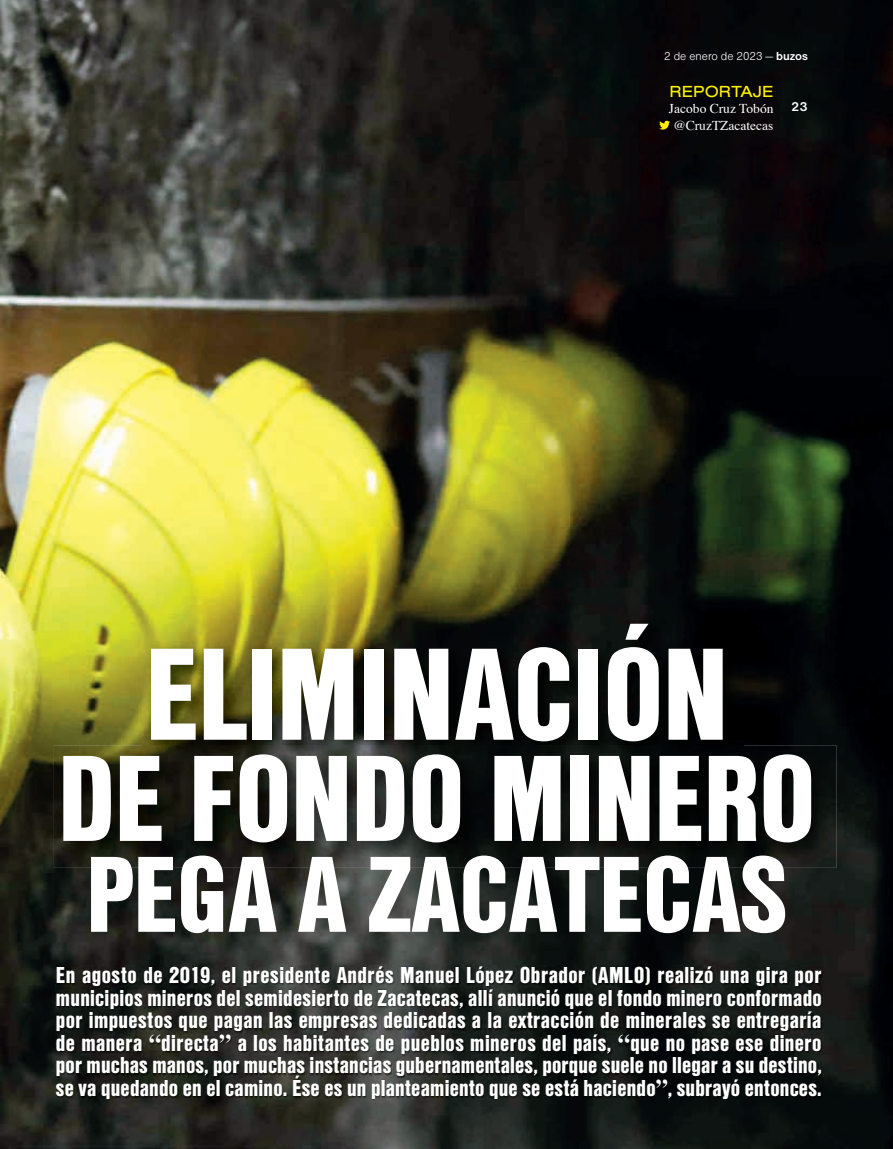
<style>
.page{position:relative;width:893px;height:1149px;background:#fff}
.page>*{position:absolute;margin:0;border:0;box-sizing:border-box;transform-origin:0 0}
.t1{font:136.35px "Nimbus Sans DOT Blac Cond";letter-spacing:-.01em;color:#fff}
.t2{font:127.35px "Nimbus Sans DOT Blac Cond";letter-spacing:-.01em;color:#fff}
.t3{font:112.2px "Nimbus Sans DOT Blac Cond";letter-spacing:-.01em;color:#fff}
.t4{font:24px/22.5px "Nimbus Sans DOT Blac Cond";letter-spacing:.01em;color:#fff;text-align:justify}
.t5{font:16.5px "Nimbus San T Regu Exte";color:#fff101}
.t6{font:13.5px/16.2px "Times";color:#fff;text-align:center}
.t7{font:700 13.5px "Nimbus Sans DOT";color:#fff}
.t8{font:12px "Nimbus Sans DOT Ligh";color:#fff}
.s1{font-family:"Nimbus Sans DOT";font-weight:700}
.s2{font-family:"Times";font-weight:700}
</style>
<div class="page">
<img style="left:0;top:0;width:893px;height:1148px">
<img style="left:56px;top:965px;width:767px;height:134px">
<svg style="left:659px;top:121px;width:11px;height:8px"></svg>
<img style="left:143px;top:615px;width:600px;height:130px">
<img style="left:54px;top:745px;width:783px;height:122px">
<p class="t8" style="left:664px;top:50px;width:145px">2 de enero de 2023 — <span class="s1">buzos</span></p>
<p class="t5" style="left:670px;top:82px;width:105px">REPORTAJE</p>
<p class="t6" style="left:669px;top:99px;width:106px">Jacobo Cruz Tobón @CruzTZacatecas</p>
<p class="t7" style="left:791px;top:99px;width:18px">23</p>
<h1 class="t1" style="left:145px;top:616px;width:585px">ELIMINACIÓN</h1>
<h2 class="t2" style="left:58px;top:725px;width:760px">DE FONDO MINERO</h2>
<h3 class="t3" style="left:86px;top:830px;width:703px">PEGA A ZACATECAS</h3>
<p class="t4" style="left:56px;top:963px;width:767px">En agosto de 2019, el presidente Andrés Manuel López Obrador (AMLO) realizó una gira por municipios mineros del semidesierto de Zacatecas, allí anunció que el fondo minero conformado por impuestos que pagan las empresas dedicadas a la extracción de minerales se entregaría de manera <span class="s2">“</span>directa<span class="s2">”</span> a los habitantes de pueblos mineros del país, <span class="s2">“</span>que no pase ese dinero por muchas manos, por muchas instancias gubernamentales, porque suele no llegar a su destino, se va quedando en el camino. Ése es un planteamiento que se está haciendo<span class="s2">”</span>, subrayó entonces.</p>
</div>
